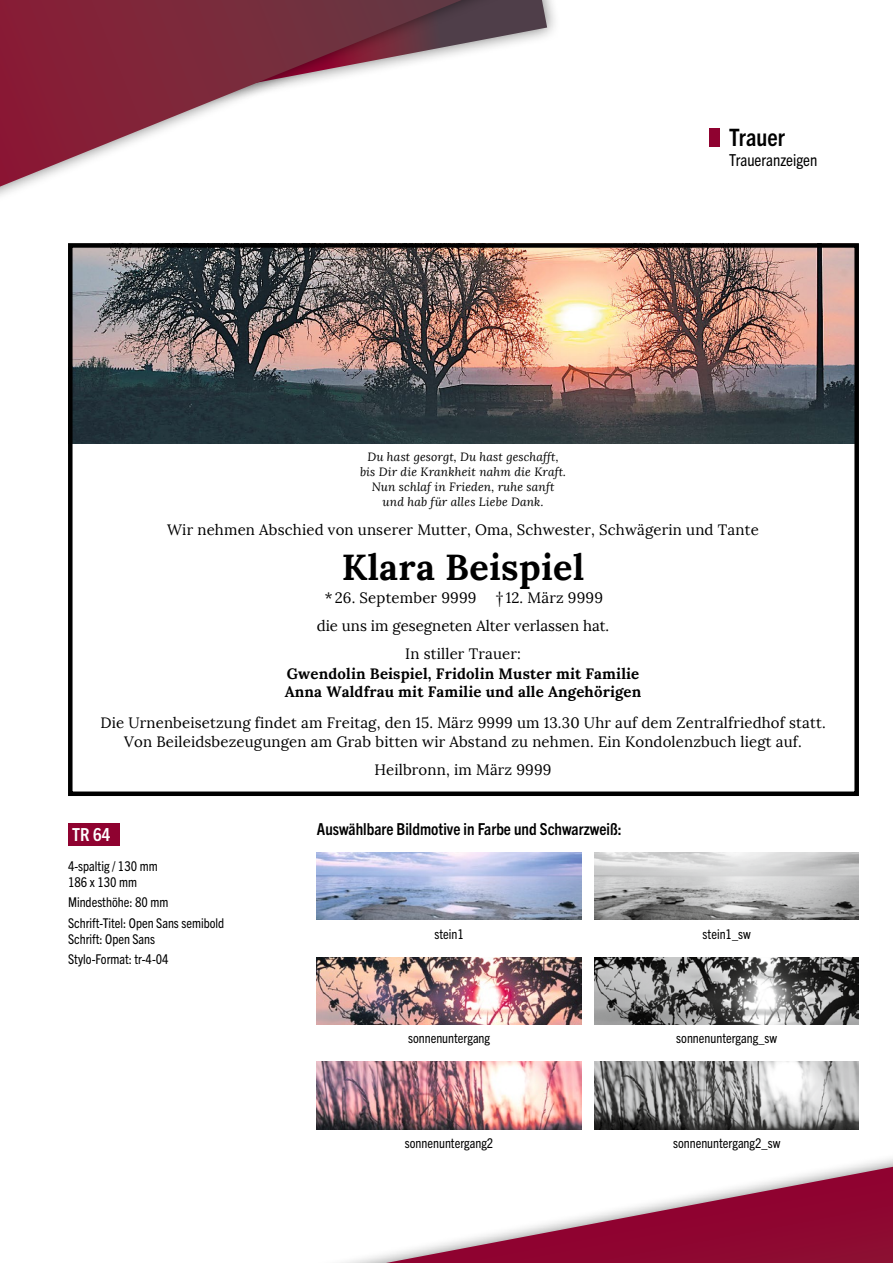
<style>
.page{position:relative;width:893px;height:1263px;background:#fff}
.page>*{position:absolute;margin:0;border:0;box-sizing:border-box;transform-origin:0 0}
.t1{font:700 36px "Lora";letter-spacing:.01em;color:#000}
.t2{font:700 condensed 24px "Trade Gothic Next LT Pro";color:#000}
.t3{font:700 condensed 18px "Trade Gothic Next LT Pro";color:#fff}
.t4{font:700 condensed 16.5px "Trade Gothic Next LT Pro";color:#000}
.t5{font:condensed 16.5px "Trade Gothic Next LT Pro";color:#000}
.t6{font:15px/18.8px "Lora";letter-spacing:.01em;color:#000;text-align:center}
.t7{font:700 15px/18.8px "Lora";letter-spacing:.01em;color:#000}
.t8{font:condensed 13.5px/20.4px "Trade Gothic Next LT Pro";color:#000}
.t9{font:italic 12px/15px "Lora";letter-spacing:.01em;color:#000;text-align:center}
</style>
<div class="page">
<svg style="left:0;top:0;width:553px;height:196px"></svg>
<svg style="left:386px;top:1167px;width:507px;height:96px"></svg>
<img style="left:73px;top:248px;width:781px;height:195px">
<div style="left:68px;top:243px;width:791px;height:553px;border:4px solid #000"></div>
<div style="left:68px;top:822px;width:52px;height:23px;background:#8f0230"></div>
<img style="left:594px;top:1062px;width:265px;height:67px">
<img style="left:317px;top:1062px;width:264px;height:67px">
<img style="left:594px;top:853px;width:265px;height:67px">
<img style="left:317px;top:853px;width:264px;height:67px">
<img style="left:594px;top:957px;width:265px;height:67px">
<img style="left:317px;top:957px;width:264px;height:67px">
<div style="left:709px;top:128px;width:11px;height:19px;background:#8f0230"></div>
<h2 class="t2" style="left:729px;top:121px;width:57px">Trauer</h2>
<p class="t5" style="left:729px;top:149px;width:90px">Traueranzeigen</p>
<p class="t9" style="left:360px;top:449px;width:208px">Du hast gesorgt, Du hast geschafft, bis Dir die Krankheit nahm die Kraft.<br>Nun schlaf in Frieden, ruhe sanft und hab für alles Liebe Dank.</p>
<p class="t6" style="left:167px;top:520px;width:593px">Wir nehmen Abschied von unserer Mutter, Oma, Schwester, Schwägerin und Tante</p>
<h1 class="t1" style="left:342px;top:543px;width:244px">Klara Beispiel</h1>
<p class="t6" style="left:325px;top:589px;width:153px">* 26. September 9999</p>
<p class="t6" style="left:496px;top:589px;width:109px">† 12. März 9999</p>
<p class="t6" style="left:405px;top:644px;width:117px">In stiller Trauer:</p>
<p class="t7" style="left:285px;top:664px;width:358px">Gwendolin Beispiel, Fridolin Muster mit Familie<br>Anna Waldfrau mit Familie und alle Angehörigen</p>
<p class="t6" style="left:100px;top:713px;width:727px">Die Urnenbeisetzung findet am Freitag, den 15. März 9999 um 13.30 Uhr auf dem Zentralfriedhof statt.<br>Von Beileidsbezeugungen am Grab bitten wir Abstand zu nehmen. Ein Kondolenzbuch liegt auf.</p>
<p class="t6" style="left:374px;top:760px;width:179px">Heilbronn, im März 9999</p>
<p class="t6" style="left:317px;top:616px;width:294px">die uns im gesegneten Alter verlassen hat.</p>
<p class="t3" style="left:72px;top:822px;width:39px">TR 64</p>
<p class="t8" style="left:68px;top:857px;width:91px;line-height:16.2px">4-spaltig / 130 mm<br>186 x 130 mm</p>
<p class="t8" style="left:68px;top:891px;width:158px">Mindesthöhe: 80 mm<br>Schrift-Titel: Open Sans semibold</p>
<p class="t8" style="left:68px;top:928px;width:102px">Schrift: Open Sans<br>Stylo-Format: tr-4-04</p>
<p class="t4" style="left:317px;top:818px;width:306px">Auswählbare Bildmotive in Farbe und Schwarzweiß:</p>
<p class="t8" style="left:434px;top:923px;width:31px">stein1</p>
<p class="t8" style="left:703px;top:923px;width:50px">stein1_sw</p>
<p class="t8" style="left:408px;top:1027px;width:84px">sonnenuntergang</p>
<p class="t8" style="left:676px;top:1027px;width:102px">sonnenuntergang_sw</p>
<p class="t8" style="left:405px;top:1132px;width:90px">sonnenuntergang2</p>
<p class="t8" style="left:673px;top:1132px;width:109px">sonnenuntergang2_sw</p>
</div>
